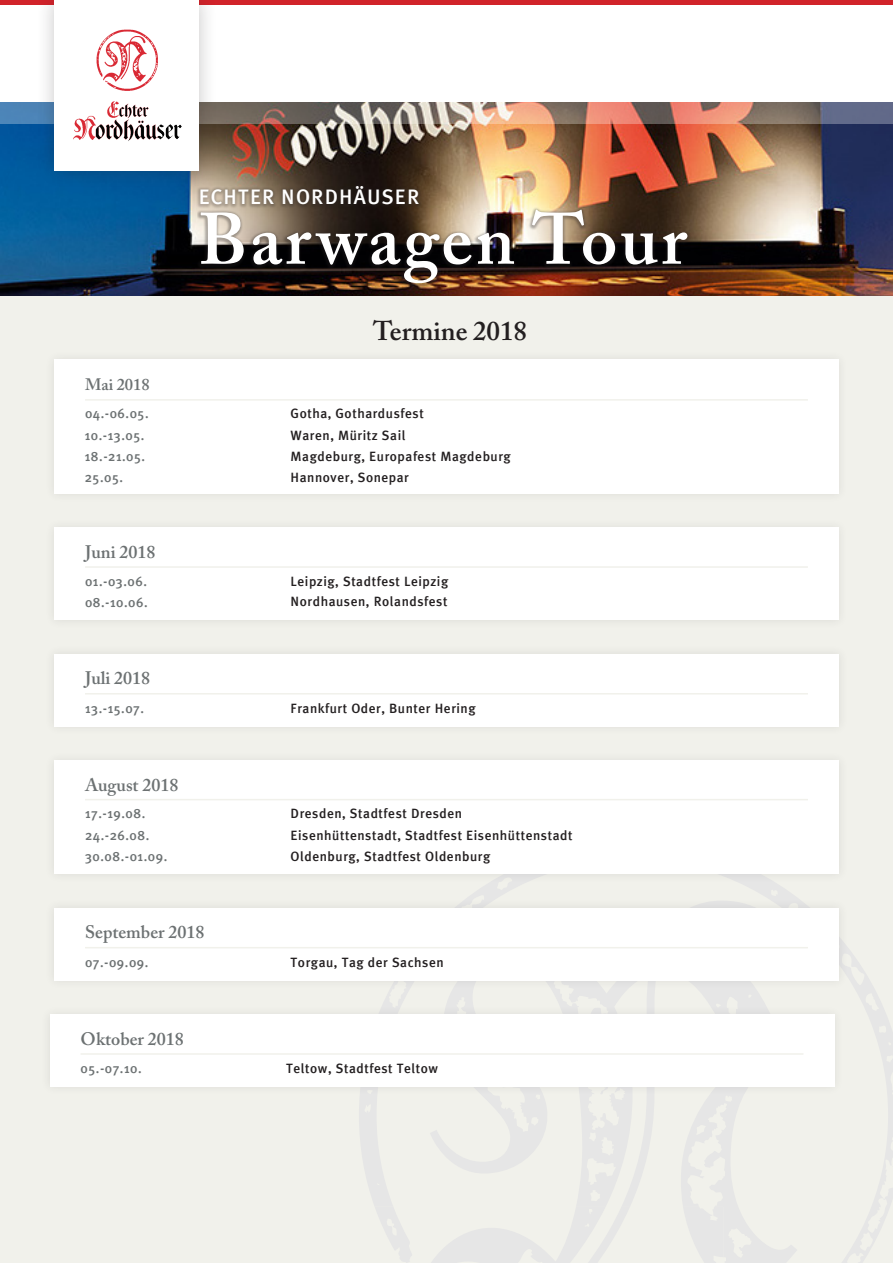
<style>
.page{position:relative;width:893px;height:1263px;background:#f1f1eb}
.page>*{position:absolute;margin:0;border:0;box-sizing:border-box;transform-origin:0 0}
.t1{font:600 72px "Adobe Caslon Pro";letter-spacing:.04em;color:#fff}
.t2{font:600 27px "Adobe Caslon Pro";color:#231f20}
.t3{font:500 21px "Meta Plus";letter-spacing:.055em;color:#fff}
.t4{font:600 18px "Adobe Caslon Pro";color:#6c7172}
.t5{font:600 16.5px "Adobe Caslon Pro";color:#6c7172}
.t6{font:500 13.5px/21px "Meta Plus";letter-spacing:.04em;color:#231f20}
.t7{font:500 13.5px/21px "Meta Plus";letter-spacing:.04em;color:#6c7172;text-align:justify}
</style>
<div class="page">
<svg style="left:383px;top:883px;width:510px;height:380px"></svg>
<svg style="left:359px;top:1096px;width:365px;height:167px"></svg>
<div style="left:0;top:4px;width:893px;height:98px;background:#fff"></div>
<img style="left:0;top:123px;width:893px;height:173px">
<hr style="left:0;top:0;width:893px;height:4px;background:#d1232a">
<svg style="left:0;top:102px;width:893px;height:21px;background:#9b827c"></svg>
<div style="left:35px;top:0;width:183px;height:189px;background:#231f20;opacity:.25"></div>
<div style="left:54px;top:0;width:145px;height:170px;background:#fff"></div>
<div style="left:197px;top:183px;width:226px;height:26px;background:#231f20;opacity:.25"></div>
<div style="left:197px;top:207px;width:494px;height:82px;background:#231f20;opacity:.35"></div>
<img style="left:73px;top:29px;width:109px;height:112px">
<div style="left:44px;top:350px;width:804px;height:153px;background:#edede7"></div>
<div style="left:54px;top:359px;width:785px;height:135px;background:#fff"></div>
<hr style="left:85px;top:399px;width:723px;height:2px;background:#f1f1eb">
<div style="left:54px;top:528px;width:785px;height:92px;background:#fff"></div>
<div style="left:45px;top:645px;width:803px;height:91px;background:#edede7"></div>
<div style="left:54px;top:654px;width:785px;height:72px;background:#fff"></div>
<div style="left:45px;top:751px;width:803px;height:132px;background:#edede7"></div>
<div style="left:54px;top:760px;width:785px;height:114px;background:#fff"></div>
<hr style="left:85px;top:566px;width:723px;height:2px;background:#f1f1eb">
<hr style="left:85px;top:693px;width:723px;height:1px;background:#f1f1eb">
<hr style="left:85px;top:799px;width:723px;height:1px;background:#f1f1eb">
<div style="left:45px;top:899px;width:803px;height:91px;background:#231f20;opacity:.1"></div>
<div style="left:54px;top:908px;width:785px;height:72px;background:#fff"></div>
<hr style="left:85px;top:947px;width:723px;height:1px;background:#f1f1eb">
<div style="left:40px;top:1005px;width:804px;height:91px;background:#231f20;opacity:.1"></div>
<div style="left:50px;top:1014px;width:784px;height:72px;background:#fff"></div>
<hr style="left:81px;top:1053px;width:722px;height:2px;background:#f1f1eb">
<h3 class="t3" style="left:199px;top:185px;width:222px">ECHTER NORDHÄUSER</h3>
<h1 class="t1" style="left:199px;top:197px;width:490px">Barwagen Tour</h1>
<h2 class="t2" style="left:373px;top:315px;width:156px">Termine 2018</h2>
<p class="t5" style="left:85px;top:375px;width:66px">Mai 2018</p>
<p class="t7" style="left:85px;top:403px;width:65px">04.-06.05.</p>
<p class="t6" style="left:291px;top:403px;width:135px">Gotha, Gothardusfest</p>
<p class="t7" style="left:85px;top:424px;width:62px">10.-13.05.<br>18.-21.05.<br>25.05.</p>
<p class="t6" style="left:291px;top:424px;width:222px">Waren, Müritz Sail<br>Magdeburg, Europafest Magdeburg<br>Hannover, Sonepar</p>
<h3 class="t4" style="left:85px;top:541px;width:72px">Juni 2018</h3>
<p class="t7" style="left:85px;top:570px;width:63px">01.-03.06.</p>
<p class="t6" style="left:291px;top:570px;width:159px">Leipzig, Stadtfest Leipzig</p>
<p class="t7" style="left:85px;top:591px;width:64px">08.-10.06.</p>
<p class="t6" style="left:291px;top:591px;width:158px">Nordhausen, Rolandsfest</p>
<h3 class="t4" style="left:85px;top:668px;width:67px">Juli 2018</h3>
<p class="t7" style="left:85px;top:698px;width:61px">13.-15.07.</p>
<p class="t6" style="left:291px;top:698px;width:187px">Frankfurt Oder, Bunter Hering</p>
<h3 class="t4" style="left:85px;top:774px;width:95px">August 2018</h3>
<p class="t7" style="left:85px;top:803px;width:62px">17.-19.08.</p>
<p class="t6" style="left:291px;top:803px;width:173px">Dresden, Stadtfest Dresden</p>
<p class="t7" style="left:85px;top:824px;width:66px">24.-26.08.</p>
<p class="t6" style="left:291px;top:824px;width:283px">Eisenhüttenstadt, Stadtfest Eisenhüttenstadt</p>
<p class="t7" style="left:85px;top:845px;width:84px">30.08.-01.09.</p>
<p class="t6" style="left:291px;top:845px;width:201px">Oldenburg, Stadtfest Oldenburg</p>
<h3 class="t4" style="left:85px;top:921px;width:121px">September 2018</h3>
<p class="t7" style="left:85px;top:952px;width:65px">07.-09.09.</p>
<p class="t6" style="left:291px;top:952px;width:155px">Torgau, Tag der Sachsen</p>
<h3 class="t4" style="left:81px;top:1028px;width:105px">Oktober 2018</h3>
<p class="t7" style="left:81px;top:1058px;width:63px">05.-07.10.</p>
<p class="t6" style="left:286px;top:1058px;width:154px">Teltow, Stadtfest Teltow</p>
</div>
